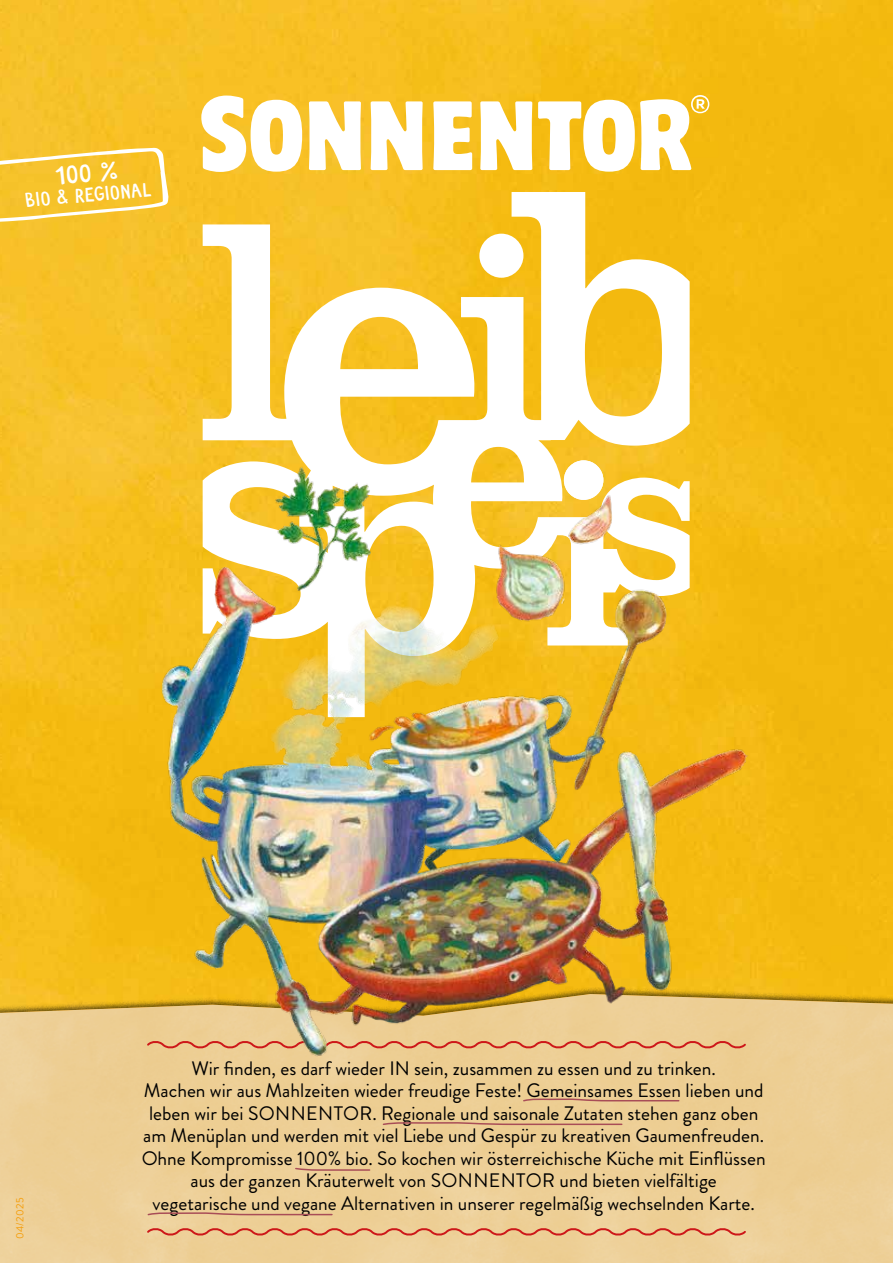
<style>
.page{position:relative;width:893px;height:1263px;background:#fff}
.page>*{position:absolute;margin:0;border:0;box-sizing:border-box;transform-origin:0 0}
.t1{font:27.9px "Sonnentor Hand Regular";color:#fff}
.t2{font:21.15px "Sonnentor Hand Regular";color:#fff}
.t3{font:19.5px/22.5px "Brandon Grotesque";color:#000;text-align:center}
.t4{font:10.5px "Brandon Grotesque";letter-spacing:.03em;color:#f59d08}
</style>
<div class="page">
<img style="left:0;top:0;width:893px;height:987px">
<div style="left:0;top:994px;width:893px;height:269px;background:#edce95"></div>
<svg style="left:0;top:148px;width:169px;height:75px"></svg>
<svg style="left:203px;top:192px;width:487px;height:215px"></svg>
<svg style="left:201px;top:96px;width:101px;height:76px"></svg>
<svg style="left:309px;top:101px;width:52px;height:69px"></svg>
<svg style="left:371px;top:101px;width:52px;height:69px"></svg>
<svg style="left:433px;top:101px;width:39px;height:69px"></svg>
<svg style="left:480px;top:101px;width:52px;height:69px"></svg>
<svg style="left:538px;top:95px;width:171px;height:77px"></svg>
<svg style="left:145px;top:1225px;width:603px;height:13px"></svg>
<svg style="left:522px;top:1098px;width:158px;height:4px"></svg>
<svg style="left:147px;top:1212px;width:186px;height:4px"></svg>
<svg style="left:382px;top:1121px;width:241px;height:5px"></svg>
<svg style="left:294px;top:1167px;width:77px;height:4px"></svg>
<img style="left:135px;top:407px;width:637px;height:653px">
<h1 class="t1" style="left:54px;top:159px;width:64px;rotate:-5deg">100 %</h1>
<p class="t2" style="left:24px;top:187px;width:128px;rotate:-5deg">BIO &amp; REGIONAL</p>
<p class="t4" style="left:13px;top:1239px;width:43px;rotate:-90deg">04/2025</p>
<p class="t3" style="left:142px;top:1057px;width:625px">Wir finden, es darf wieder IN sein, zusammen zu essen und zu trinken.<br>Machen wir aus Mahlzeiten wieder freudige Feste! Gemeinsames Essen lieben und leben wir bei SONNENTOR. Regionale und saisonale Zutaten stehen ganz oben am Menüplan und werden mit viel Liebe und Gespür zu kreativen Gaumenfreuden.<br>Ohne Kompromisse 100% bio. So kochen wir österreichische Küche mit Einflüssen aus der ganzen Kräuterwelt von SONNENTOR und bieten vielfältige vegetarische und vegane Alternativen in unserer regelmäßig wechselnden Karte.</p>
</div>
